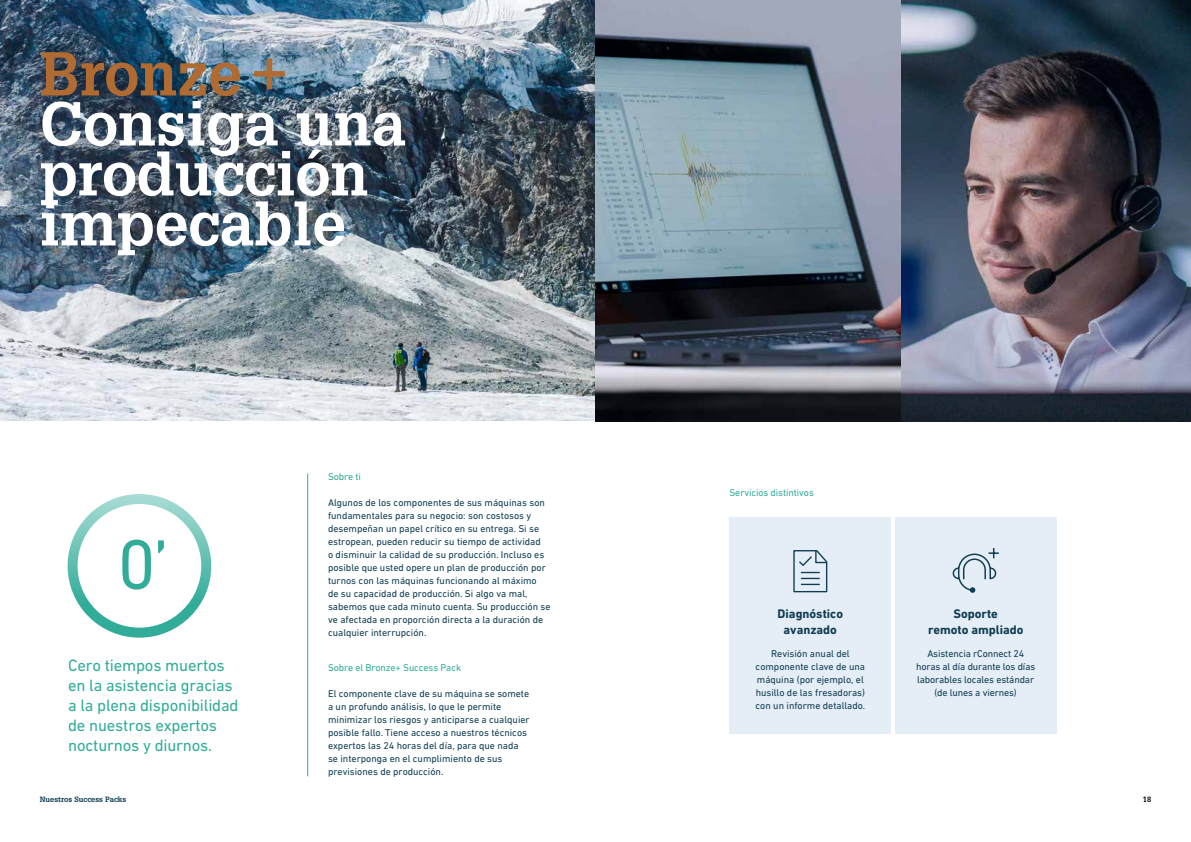
<style>
.page{position:relative;width:1191px;height:842px;background:#fff}
.page>*{position:absolute;margin:0;border:0;box-sizing:border-box;transform-origin:0 0}
.t1{font:71.2px "DIN Next W1 G";color:#31ac99}
.t2{font:700 60.4px/50px "Glypha LT Pro";color:#fff}
.t3{font:700 60.4px "Glypha LT Pro";color:#af6b32}
.t4{font:16.7px/20px "DIN Next W1 G";letter-spacing:-.01em;color:#31ac99}
.t5{font:700 12.7px/15.2px "DIN Next W1 G";color:#0e3d51;text-align:center}
.t6{font:10px/13px "DIN Next W1 G";color:#0e3d51;text-align:center}
.t7{font:10px "DIN Next W1 G";letter-spacing:-.01em;color:#31ac99}
.t8{font:700 7.5px "Glypha";color:#0e3d51}
.t9{font:700 7.5px "Glypha";color:#000}
.s1{color:#31ad99}
.s2{font-family:"Glypha LT Pro";color:#0d3d51}
</style>
<div class="page">
<hr style="left:307px;top:473px;width:1px;height:303px;background:#31ac99">
<img style="left:0;top:0;width:1191px;height:421px">
<div style="left:895px;top:517px;width:161px;height:217px;background:#e5edf7"></div>
<div style="left:729px;top:517px;width:162px;height:217px;background:#e5edf7"></div>
<svg style="left:793px;top:550px;width:35px;height:43px"></svg>
<svg style="left:952px;top:548px;width:47px;height:45px"></svg>
<div style="left:68px;top:494px;width:143px;height:144px;border:10px solid #31ac99;border-radius:50%"></div>
<h2 class="t3" style="left:40px;top:37px;width:251px">Bronze+</h2>
<h2 class="t2" style="left:40px;top:97px;width:368px">Consiga una producción impecable</h2>
<h1 class="t1" style="left:117px;top:523px;width:53px">0’</h1>
<h3 class="t4" style="left:68px;top:655px;width:172px">Cero tiempos muertos en la asistencia gracias a la plena disponibilidad de nuestros expertos nocturnos y diurnos.</h3>
<p class="t7" style="left:328px;top:471px;width:35px">Sobre ti</p>
<p class="t6" style="left:328px;top:496px;width:224px;text-align:left">Algunos de los componentes de sus máquinas son fundamentales para su negocio: son costosos y desempeñan un papel crítico en su entrega. Si se estropean, pueden reducir su tiempo de actividad<br>o disminuir la calidad de su producción. Incluso es posible que usted opere un plan de producción por turnos con las máquinas funcionando al máximo<br>de su capacidad de producción. Si algo va mal, sabemos que cada minuto cuenta. Su producción se ve afectada en proporción directa a la duración de cualquier interrupción.</p>
<p class="t7" style="left:328px;top:662px;width:135px">Sobre el Bronze+ <span class="s1">Success Pack</span></p>
<p class="t6" style="left:328px;top:687px;width:203px;text-align:left">El componente clave de su máquina se somete a un profundo análisis, lo que le permite minimizar los riesgos y anticiparse a cualquier posible fallo. Tiene acceso a nuestros técnicos expertos las 24 horas del día, para que nada se interponga en el cumplimiento de sus previsiones de producción.</p>
<p class="t7" style="left:729px;top:487px;width:86px">Servicios distintivos</p>
<p class="t5" style="left:777px;top:606px;width:67px">Diagnóstico avanzado</p>
<p class="t6" style="left:755px;top:647px;width:111px">Revisión anual del componente clave de una máquina (por ejemplo, el husillo de las fresadoras) con un informe detallado.</p>
<p class="t5" style="left:928px;top:606px;width:97px">Soporte<br>remoto ampliado</p>
<p class="t6" style="left:916px;top:647px;width:121px">Asistencia rConnect 24 horas al día durante los días laborables locales estándar (de lunes a viernes)</p>
<p class="t8" style="left:40px;top:795px;width:88px">Nuestros <span class="s2">Success</span> Pa<span class="s2">cks</span></p>
<p class="t9" style="left:1143px;top:795px;width:10px">18</p>
</div>
